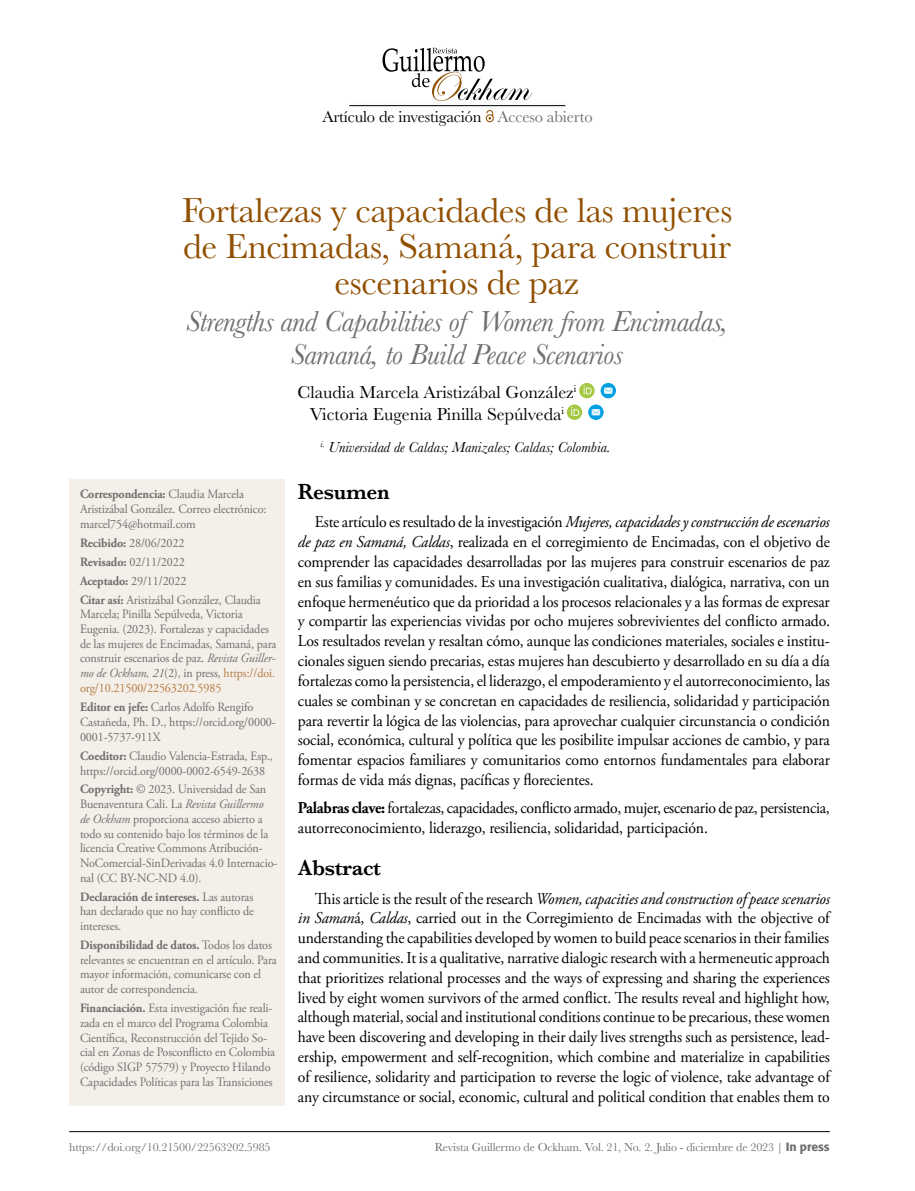
<style>
.page{position:relative;width:915px;height:1191px;background:#fff}
.page>*{position:absolute;margin:0;border:0;box-sizing:border-box;transform-origin:0 0}
.t1{font:36px/36px "Baskerville";letter-spacing:-.01em;color:#914f00;text-align:center}
.t2{font:italic 30px/33px "Baskerville";letter-spacing:-.015em;color:#706f6f;text-align:center}
.t3{font:600 22.5px "Baskerville";letter-spacing:-.01em;color:#000;scale:.95 1}
.t4{font:18px/21.6px "Baskerville";color:#000;text-align:center}
.t5{font:16.5px/19.8px "Adobe Garamond Pro";letter-spacing:-.01em;color:#000;text-align:justify;scale:.95 1}
.t6{font:16.5px "Baskerville";letter-spacing:-.01em;color:#000}
.t7{font:italic 15px "Baskerville";color:#000}
.t8{font:12.75px/14.7px "Adobe Garamond Pro";letter-spacing:-.01em;color:#706f6f;scale:.95 1}
.t9{font:12px "Baskerville";letter-spacing:-.01em;color:#706f6f}
.s1{color:#706f6f}
.s2{font-weight:700}
.s3{font-style:italic}
.s4{color:#b47c42}
.s5{font-family:"Formata";font-weight:500}
</style>
<div class="page">
<div style="left:69px;top:479px;width:216px;height:627px;background:#f5efe9"></div>
<hr style="left:69px;top:1131px;width:760px;height:1px;background:#000">
<svg style="left:485px;top:114px;width:8px;height:8px"></svg>
<svg style="left:382px;top:48px;width:150px;height:49px"></svg>
<div style="left:342px;top:97px;width:230px;height:17px;background:#000;opacity:.3"></div>
<hr style="left:349px;top:105px;width:216px;height:1px;background:#000">
<svg style="left:579px;top:383px;width:15px;height:15px"></svg>
<svg style="left:583px;top:385px;width:8px;height:9px"></svg>
<div style="left:600px;top:383px;width:15px;height:15px;background:#009fe3;border-radius:50%"></div>
<svg style="left:604px;top:387px;width:8px;height:7px"></svg>
<svg style="left:566px;top:404px;width:16px;height:16px"></svg>
<svg style="left:571px;top:407px;width:8px;height:9px"></svg>
<svg style="left:588px;top:404px;width:15px;height:16px"></svg>
<svg style="left:591px;top:409px;width:9px;height:6px"></svg>
<p class="t6" style="left:322px;top:106px;width:272px">Artículo de investigación <span class="s1">Acceso abierto</span></p>
<h1 class="t1" style="left:182px;top:192px;width:552px">Fortalezas y capacidades de las mujeres de Encimadas, Samaná, para construir escenarios de paz</h1>
<h2 class="t2" style="left:186px;top:305px;width:543px">Strengths and Capabilities of Women from Encimadas,<br>Samaná, to Build Peace Scenarios</h2>
<p class="t4" style="left:297px;top:382px;width:280px">Claudia Marcela Aristizábal González<sup>i<br></sup>Victoria Eugenia Pinilla Sepúlveda<sup>i</sup></p>
<p class="t7" style="left:320px;top:437px;width:291px"><sup>i.</sup> Universidad de Caldas; Manizales; Caldas; Colombia.</p>
<p class="t8" style="left:80px;top:487px;width:198px"><span class="s2">Correspondencia:</span> Claudia Marcela<br>Aristizábal González. Correo electrónico: marcel754@hotmail.com</p>
<p class="t8" style="left:80px;top:534px;width:192px;line-height:18.9px"><span class="s2">Recibido:</span> 28/06/2022<br><span class="s2">Revisado:</span> 02/11/2022<br><span class="s2">Aceptado:</span> 29/11/2022<br><span class="s2">Citar así:</span> Aristizábal González, Claudia</p>
<p class="t8" style="left:80px;top:607px;width:208px">Marcela; Pinilla Sepúlveda, Victoria Eugenia. (2023). Fortalezas y capacidades de las mujeres de Encimadas, Samaná, para construir escenarios de paz. <span class="s3">Revista Guiller&shy;mo de Ockham, 21</span>(2), in press, <span class="s4">https://doi. org/10.21500/22563202.5985</span></p>
<p class="t8" style="left:80px;top:700px;width:207px"><span class="s2">Editor en jefe:</span> Carlos Adolfo Rengifo<br>Castañeda, Ph. D., https://orcid.org/0000-<br>0001-5737-911X</p>
<p class="t8" style="left:80px;top:749px;width:204px"><span class="s2">Coeditor:</span> Claudio Valencia-Estrada, Esp., https://orcid.org/0000-0002-6549-2638</p>
<p class="t8" style="left:80px;top:782px;width:209px"><span class="s2">Copyright:</span> © 2023. Universidad de San Buenaventura Cali. La <span class="s3">Revista Guillermo<br>de Ockham</span> proporciona acceso abierto a todo su contenido bajo los términos de la licencia Creative Commons Atribución-NoComercial-SinDerivadas 4.0 Internacio&shy;nal (CC BY-NC-ND 4.0).</p>
<p class="t8" style="left:80px;top:889px;width:184px;text-align:justify"><span class="s2">Declaración de intereses.</span> Las autoras han declarado que no hay conflicto de intereses.</p>
<p class="t8" style="left:80px;top:938px;width:209px"><span class="s2">Disponibilidad de datos.</span> Todos los datos relevantes se encuentran en el artículo. Para mayor información, comunicarse con el autor de correspondencia.</p>
<p class="t8" style="left:80px;top:1001px;width:207px"><span class="s2">Financiación.</span> Esta investigación fue reali&shy;zada en el marco del Programa Colombia Científica, Reconstrucción del Tejido So&shy;cial en Zonas de Posconflicto en Colombia (código SIGP 57579) y Proyecto Hilando Capacidades Políticas para las Transiciones</p>
<h3 class="t3" style="left:298px;top:476px;width:98px">Resumen</h3>
<p class="t5" style="left:298px;top:513px;width:561px;text-indent:17px">Este artículo es resultado de la investigación <span class="s3">Mujeres, capacidades y construcción de escenarios de paz en Samaná, Caldas</span>, realizada en el corregimiento de Encimadas, con el objetivo de comprender las capacidades desarrolladas por las mujeres para construir escenarios de paz en sus familias y comunidades. Es una investigación cualitativa, dialógica, narrativa, con un enfoque hermenéutico que da prioridad a los procesos relacionales y a las formas de expresar y compartir las experiencias vividas por ocho mujeres sobrevivientes del conflicto armado.<br>Los resultados revelan y resaltan cómo, aunque las condiciones materiales, sociales e institu&shy;cionales siguen siendo precarias, estas mujeres han descubierto y desarrollado en su día a día fortalezas como la persistencia, el liderazgo, el empoderamiento y el autorreconocimiento, las cuales se combinan y se concretan en capacidades de resiliencia, solidaridad y participación para revertir la lógica de las violencias, para aprovechar cualquier circunstancia o condición social, económica, cultural y política que les posibilite impulsar acciones de cambio, y para fomentar espacios familiares y comunitarios como entornos fundamentales para elaborar formas de vida más dignas, pacíficas y florecientes.</p>
<p class="t5" style="left:298px;top:798px;width:561px"><span class="s2">Palabras clave:</span> fortalezas, capacidades, conflicto armado, mujer, escenario de paz, persistencia, autorreconocimiento, liderazgo, resiliencia, solidaridad, participación.</p>
<h3 class="t3" style="left:298px;top:852px;width:89px">Abstract</h3>
<p class="t5" style="left:298px;top:889px;width:561px;text-indent:17px">This article is the result of the research <span class="s3">Women, capacities and construction of peace scenarios in Saman</span>á, <span class="s3">Caldas</span>, carried out in the Corregimiento de Encimadas with the objective of understanding the capabilities developed by women to build peace scenarios in their families and communities. It is a qualitative, narrative dialogic research with a hermeneutic approach that prioritizes relational processes and the ways of expressing and sharing the experiences lived by eight women survivors of the armed conflict. The results reveal and highlight how, although material, social and institutional conditions continue to be precarious, these women have been discovering and developing in their daily lives strengths such as persistence, lead&shy;ership, empowerment and self-recognition, which combine and materialize in capabilities of resilience, solidarity and participation to reverse the logic of violence, take advantage of any circumstance or social, economic, cultural and political condition that enables them to</p>
<p class="t9" style="left:69px;top:1139px;width:203px">https://doi.org/10.21500/22563202.5985</p>
<p class="t9" style="left:434px;top:1139px;width:396px">Revista Guillermo de Ockham. Vol. 21, No. 2. Julio - diciembre de 2023 | <span class="s5">In press</span></p>
</div>
